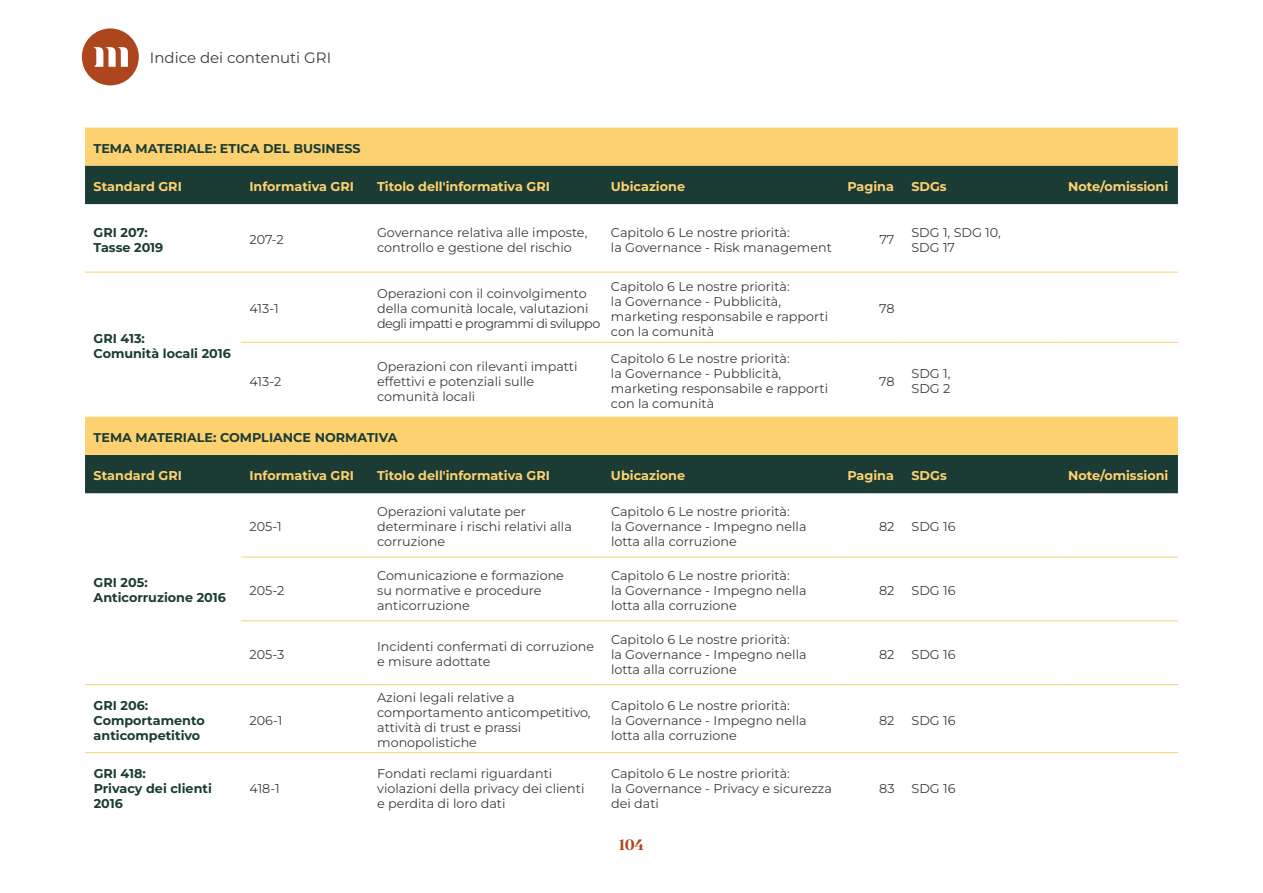
<style>
.page{position:relative;width:1263px;height:893px;background:#fff}
.page>*{position:absolute;margin:0;border:0;box-sizing:border-box;transform-origin:0 0}
.t1{font:15px "Montserrat";color:#3c3c3b}
.t2{font:700 15px "Manier";color:#ad451d}
.t3{font:12.75px/15px "Montserrat";color:#3c3c3b}
.t4{font:700 12.75px/15px "Montserrat";color:#1a3c34}
.t5{font:700 12.75px "Montserrat";color:#fed170}
</style>
<div class="page">
<div style="left:85px;top:128px;width:1093px;height:38px;background:#fed170"></div>
<svg style="left:85px;top:166px;width:1093px;height:327px"></svg>
<hr style="left:85px;top:272px;width:156px;height:1px;background:#fed170">
<hr style="left:241px;top:272px;width:127px;height:1px;background:#fed170">
<hr style="left:368px;top:272px;width:234px;height:1px;background:#fed170">
<hr style="left:602px;top:272px;width:234px;height:1px;background:#fed170">
<hr style="left:836px;top:272px;width:67px;height:1px;background:#fed170">
<hr style="left:903px;top:272px;width:156px;height:1px;background:#fed170">
<hr style="left:1059px;top:272px;width:119px;height:1px;background:#fed170">
<hr style="left:241px;top:342px;width:127px;height:1px;background:#fed170">
<hr style="left:368px;top:342px;width:234px;height:1px;background:#fed170">
<hr style="left:602px;top:342px;width:234px;height:1px;background:#fed170">
<hr style="left:836px;top:342px;width:67px;height:1px;background:#fed170">
<hr style="left:903px;top:342px;width:156px;height:1px;background:#fed170">
<hr style="left:1059px;top:342px;width:119px;height:1px;background:#fed170">
<hr style="left:241px;top:557px;width:127px;height:1px;background:#fed170">
<hr style="left:368px;top:557px;width:234px;height:1px;background:#fed170">
<hr style="left:602px;top:557px;width:234px;height:1px;background:#fed170">
<hr style="left:836px;top:557px;width:67px;height:1px;background:#fed170">
<hr style="left:903px;top:557px;width:156px;height:1px;background:#fed170">
<hr style="left:1059px;top:557px;width:119px;height:1px;background:#fed170">
<hr style="left:241px;top:620px;width:127px;height:1px;background:#fed170">
<hr style="left:368px;top:620px;width:234px;height:1px;background:#fed170">
<hr style="left:602px;top:620px;width:234px;height:1px;background:#fed170">
<hr style="left:836px;top:620px;width:67px;height:1px;background:#fed170">
<hr style="left:903px;top:620px;width:156px;height:1px;background:#fed170">
<hr style="left:1059px;top:620px;width:119px;height:1px;background:#fed170">
<hr style="left:85px;top:684px;width:156px;height:1px;background:#fed170">
<hr style="left:241px;top:684px;width:127px;height:1px;background:#fed170">
<hr style="left:368px;top:684px;width:234px;height:1px;background:#fed170">
<hr style="left:602px;top:684px;width:234px;height:1px;background:#fed170">
<hr style="left:836px;top:684px;width:67px;height:1px;background:#fed170">
<hr style="left:903px;top:684px;width:156px;height:1px;background:#fed170">
<hr style="left:1059px;top:684px;width:119px;height:1px;background:#fed170">
<hr style="left:85px;top:752px;width:156px;height:1px;background:#fed170">
<hr style="left:241px;top:752px;width:127px;height:1px;background:#fed170">
<hr style="left:368px;top:752px;width:234px;height:1px;background:#fed170">
<hr style="left:602px;top:752px;width:234px;height:1px;background:#fed170">
<hr style="left:836px;top:752px;width:67px;height:1px;background:#fed170">
<hr style="left:903px;top:752px;width:156px;height:1px;background:#fed170">
<hr style="left:1059px;top:752px;width:119px;height:1px;background:#fed170">
<div style="left:82px;top:28px;width:57px;height:57px;background:#ad451d;border-radius:50%"></div>
<svg style="left:93px;top:47px;width:35px;height:20px"></svg>
<p class="t1" style="left:150px;top:47px;width:183px">Indice dei contenuti GRI</p>
<p class="t4" style="left:94px;top:141px;width:269px">TEMA MATERIALE: ETICA DEL BUSINESS</p>
<p class="t5" style="left:94px;top:178px;width:90px">Standard GRI</p>
<p class="t5" style="left:249px;top:178px;width:106px">Informativa GRI</p>
<p class="t5" style="left:377px;top:178px;width:174px">Titolo dell'informativa GRI</p>
<p class="t5" style="left:611px;top:178px;width:76px">Ubicazione</p>
<p class="t5" style="left:847px;top:178px;width:48px">Pagina</p>
<p class="t5" style="left:911px;top:178px;width:37px">SDGs</p>
<p class="t5" style="left:1068px;top:178px;width:102px">Note/omissioni</p>
<p class="t4" style="left:94px;top:224px;width:71px">GRI 207:<br>Tasse 2019</p>
<p class="t3" style="left:249px;top:232px;width:36px">207-2</p>
<p class="t3" style="left:377px;top:224px;width:212px">Governance relativa alle imposte, controllo e gestione del rischio</p>
<p class="t3" style="left:611px;top:224px;width:222px">Capitolo 6 Le nostre priorità:<br>la Governance - Risk management</p>
<p class="t3" style="left:879px;top:232px;width:17px">77</p>
<p class="t3" style="left:911px;top:224px;width:91px">SDG 1, SDG 10,<br>SDG 17</p>
<p class="t4" style="left:94px;top:331px;width:139px">GRI 413:<br>Comunità locali 2016</p>
<p class="t3" style="left:249px;top:301px;width:31px">413-1</p>
<p class="t3" style="left:249px;top:373px;width:33px">413-2</p>
<p class="t3" style="left:377px;top:286px;width:225px">Operazioni con il coinvolgimento della comunità locale, valutazioni degli impatti e programmi di sviluppo</p>
<p class="t3" style="left:611px;top:278px;width:219px">Capitolo 6 Le nostre priorità:<br>la Governance - Pubblicità, marketing responsabile e rapporti con la comunità</p>
<p class="t3" style="left:377px;top:358px;width:202px">Operazioni con rilevanti impatti effettivi e potenziali sulle comunità locali</p>
<p class="t3" style="left:611px;top:351px;width:219px">Capitolo 6 Le nostre priorità:<br>la Governance - Pubblicità, marketing responsabile e rapporti con la comunità</p>
<p class="t3" style="left:879px;top:301px;width:17px">78</p>
<p class="t3" style="left:879px;top:373px;width:17px">78</p>
<p class="t3" style="left:911px;top:366px;width:40px">SDG 1,<br>SDG 2</p>
<p class="t4" style="left:94px;top:430px;width:305px">TEMA MATERIALE: COMPLIANCE NORMATIVA</p>
<p class="t5" style="left:94px;top:467px;width:90px">Standard GRI</p>
<p class="t5" style="left:249px;top:467px;width:106px">Informativa GRI</p>
<p class="t5" style="left:377px;top:467px;width:174px">Titolo dell'informativa GRI</p>
<p class="t5" style="left:611px;top:467px;width:76px">Ubicazione</p>
<p class="t5" style="left:847px;top:467px;width:48px">Pagina</p>
<p class="t5" style="left:911px;top:467px;width:37px">SDGs</p>
<p class="t5" style="left:1068px;top:467px;width:102px">Note/omissioni</p>
<p class="t4" style="left:94px;top:575px;width:134px">GRI 205:<br>Anticorruzione 2016</p>
<p class="t4" style="left:94px;top:697px;width:113px">GRI 206:<br>Comportamento anticompetitivo</p>
<p class="t4" style="left:94px;top:765px;width:120px">GRI 418:<br>Privacy dei clienti<br>2016</p>
<p class="t3" style="left:250px;top:519px;width:34px">205-1</p>
<p class="t3" style="left:250px;top:583px;width:36px">205-2</p>
<p class="t3" style="left:377px;top:504px;width:196px">Operazioni valutate per determinare i rischi relativi alla corruzione</p>
<p class="t3" style="left:611px;top:504px;width:197px">Capitolo 6 Le nostre priorità:<br>la Governance - Impegno nella lotta alla corruzione</p>
<p class="t3" style="left:377px;top:568px;width:188px">Comunicazione e formazione su normative e procedure anticorruzione</p>
<p class="t3" style="left:611px;top:568px;width:197px">Capitolo 6 Le nostre priorità:<br>la Governance - Impegno nella lotta alla corruzione</p>
<p class="t3" style="left:250px;top:646px;width:36px">205-3</p>
<p class="t3" style="left:377px;top:639px;width:218px">Incidenti confermati di corruzione e misure adottate</p>
<p class="t3" style="left:611px;top:631px;width:197px">Capitolo 6 Le nostre priorità:<br>la Governance - Impegno nella lotta alla corruzione</p>
<p class="t3" style="left:250px;top:712px;width:34px">206-1</p>
<p class="t3" style="left:250px;top:780px;width:32px">418-1</p>
<p class="t3" style="left:377px;top:690px;width:215px">Azioni legali relative a comportamento anticompetitivo, attività di trust e prassi monopolistiche</p>
<p class="t3" style="left:611px;top:697px;width:197px">Capitolo 6 Le nostre priorità:<br>la Governance - Impegno nella lotta alla corruzione</p>
<p class="t3" style="left:377px;top:765px;width:209px">Fondati reclami riguardanti violazioni della privacy dei clienti e perdita di loro dati</p>
<p class="t3" style="left:611px;top:765px;width:222px">Capitolo 6 Le nostre priorità:<br>la Governance - Privacy e sicurezza dei dati</p>
<p class="t2" style="left:619px;top:836px;width:26px">104</p>
<p class="t3" style="left:879px;top:519px;width:17px">82</p>
<p class="t3" style="left:911px;top:519px;width:45px">SDG 16</p>
<p class="t3" style="left:879px;top:583px;width:17px">82</p>
<p class="t3" style="left:911px;top:583px;width:45px">SDG 16</p>
<p class="t3" style="left:879px;top:646px;width:17px">82</p>
<p class="t3" style="left:911px;top:646px;width:45px">SDG 16</p>
<p class="t3" style="left:879px;top:712px;width:17px">82</p>
<p class="t3" style="left:911px;top:712px;width:45px">SDG 16</p>
<p class="t3" style="left:879px;top:780px;width:17px">83</p>
<p class="t3" style="left:911px;top:780px;width:45px">SDG 16</p>
</div>
